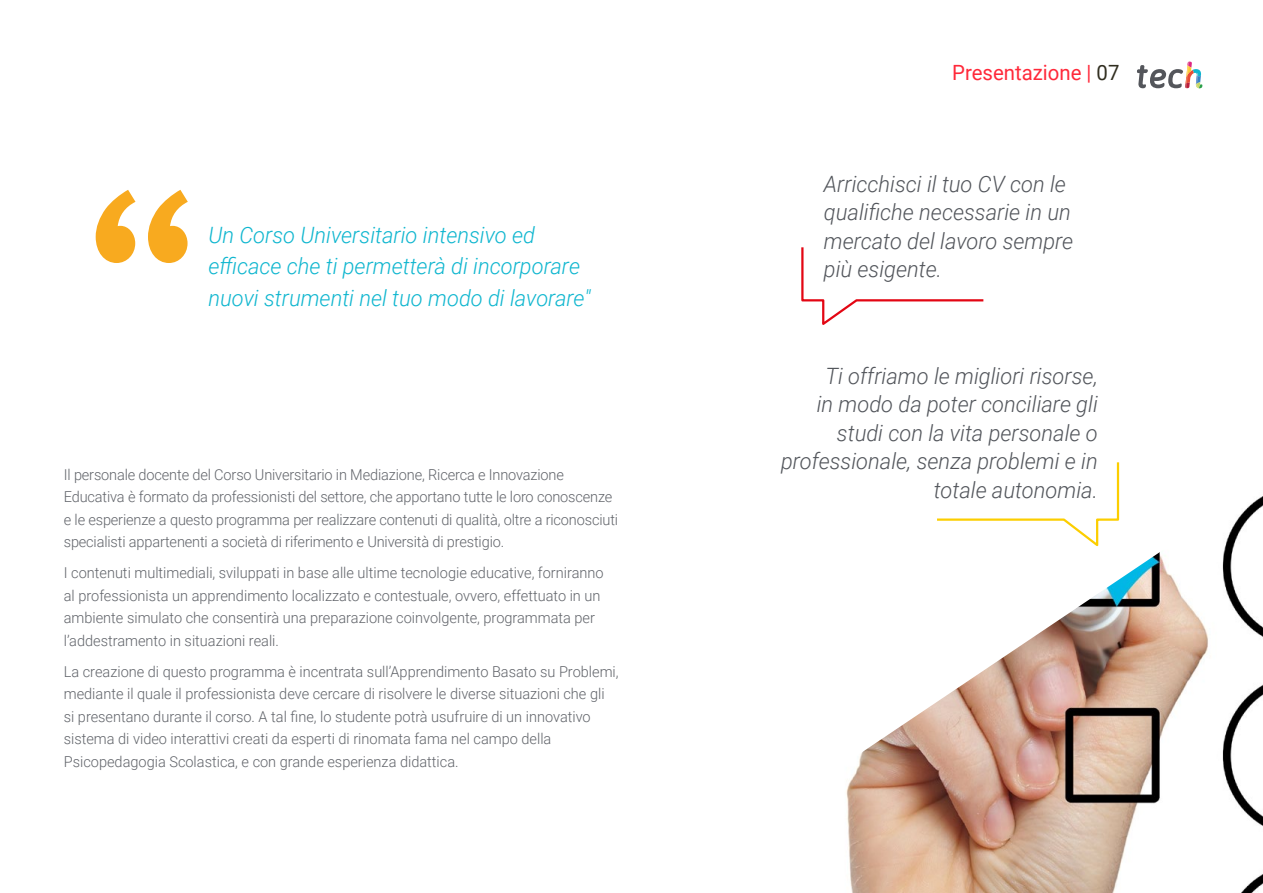
<style>
.page{position:relative;width:1263px;height:893px;background:#fff}
.page>*{position:absolute;margin:0;border:0;box-sizing:border-box;transform-origin:0 0}
.t1{font:italic 300 22.5px/28.5px "Roboto";color:#52555b;text-align:right}
.t2{font:italic 300 22.5px/31.5px "Roboto";color:#0fb6cf}
.t3{font:21px "Roboto";color:#ff293a}
.t4{font:300 15px/22.5px "Roboto";color:#61646a}
.s1{color:#312e20}
</style>
<div class="page">
<svg style="left:96px;top:190px;width:92px;height:73px"></svg>
<img style="left:846px;top:496px;width:417px;height:397px">
<svg style="left:935px;top:462px;width:185px;height:88px"></svg>
<svg style="left:801px;top:247px;width:183px;height:78px"></svg>
<svg style="left:1137px;top:62px;width:65px;height:27px"></svg>
<h1 class="t2" style="left:208px;top:218px;width:384px">Un Corso Universitario intensivo ed efficace che ti permetterà di incorporare nuovi strumenti nel tuo modo di lavorare"</h1>
<p class="t4" style="left:64px;top:463px;width:556px">Il personale docente del Corso Universitario in Mediazione, Ricerca e Innovazione Educativa è formato da professionisti del settore, che apportano tutte le loro conoscenze e le esperienze a questo programma per realizzare contenuti di qualità, oltre a riconosciuti specialisti appartenenti a società di riferimento e Università di prestigio.</p>
<p class="t4" style="left:64px;top:561px;width:541px">I contenuti multimediali, sviluppati in base alle ultime tecnologie educative, forniranno al professionista un apprendimento localizzato e contestuale, ovvero, effettuato in un ambiente simulato che consentirà una preparazione coinvolgente, programmata per l’addestramento in situazioni reali.</p>
<p class="t4" style="left:64px;top:660px;width:556px">La creazione di questo programma è incentrata sull’Apprendimento Basato su Problemi, mediante il quale il professionista deve cercare di risolvere le diverse situazioni che gli si presentano durante il corso. A tal fine, lo studente potrà usufruire di un innovativo sistema di video interattivi creati da esperti di rinomata fama nel campo della Psicopedagogia Scolastica, e con grande esperienza didattica.</p>
<h2 class="t3" style="left:952px;top:57px;width:169px">Presentazione | <span class="s1">07</span></h2>
<h1 class="t1" style="left:824px;top:169px;width:251px;text-align:left">Arricchisci il tuo CV con le qualifiche necessarie in un mercato del lavoro sempre più esigente.</h1>
<h1 class="t1" style="left:781px;top:360px;width:318px">Ti offriamo le migliori risorse,<br>in modo da poter conciliare gli studi con la vita personale o professionale, senza problemi e in totale autonomia.</h1>
</div>
